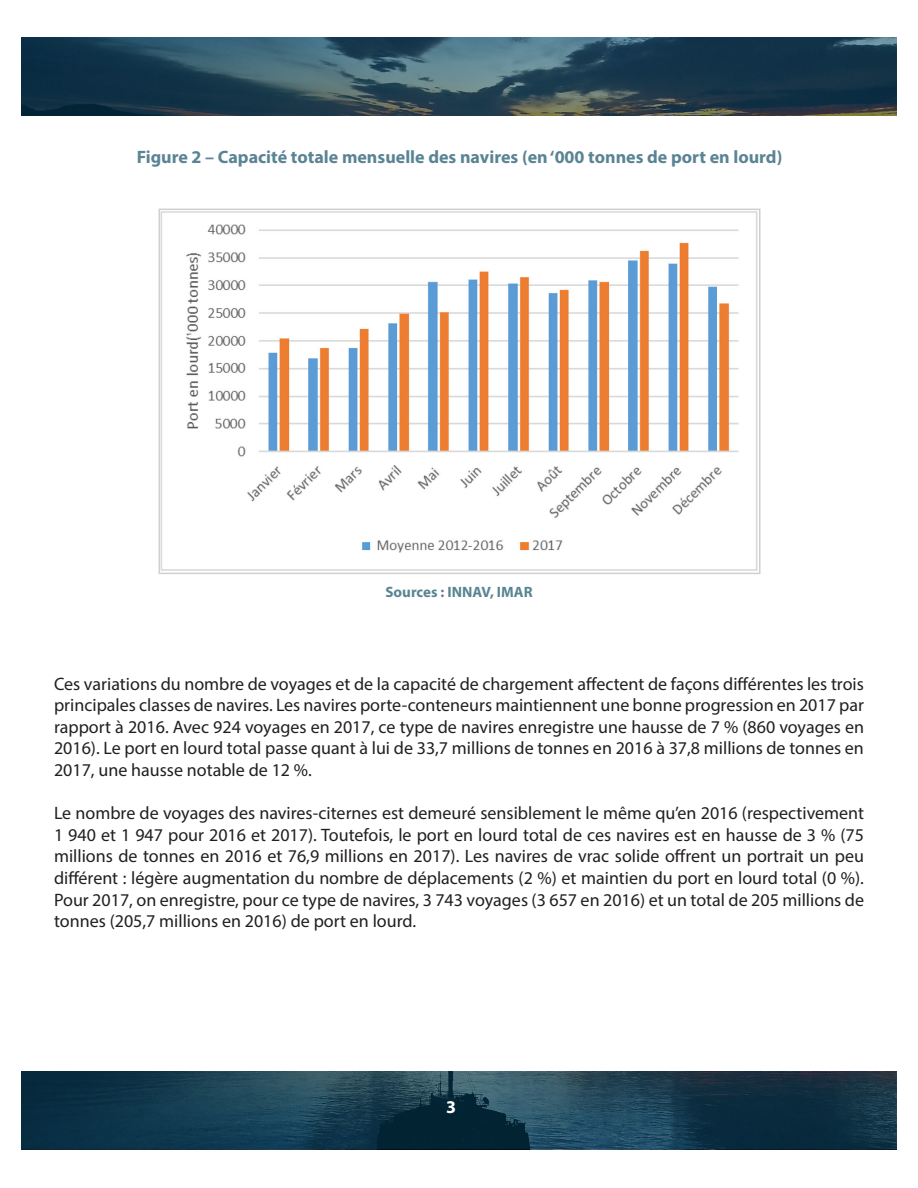
<style>
.page{position:relative;width:918px;height:1188px;background:#fff}
.page>*{position:absolute;margin:0;border:0;box-sizing:border-box;transform-origin:0 0}
.t1{font:18px/21.6px "Myriad Pro";color:#231f20;text-align:justify}
.t2{font:700 18px "Myriad Pro";color:#5a8494}
.t3{font:700 18px "Myriad Pro";color:#fff}
.t4{font:700 15px "Myriad Pro";color:#5a8494}
</style>
<div class="page">
<img style="left:22px;top:1071px;width:874px;height:78px">
<img style="left:22px;top:38px;width:874px;height:78px">
<img style="left:162px;top:212px;width:596px;height:359px">
<div style="left:159px;top:209px;width:602px;height:365px;border:2px solid #cfd0d2"></div>
<p class="t2" style="left:137px;top:145px;width:647px">Figure 2 – Capacité totale mensuelle des navires (en ‘000 tonnes de port en lourd)</p>
<p class="t4" style="left:385px;top:583px;width:149px">Sources : INNAV, IMAR</p>
<p class="t1" style="left:54px;top:672px;width:812px">Ces variations du nombre de voyages et de la capacité de chargement affectent de façons différentes les trois principales classes de navires. Les navires porte-conteneurs maintiennent une bonne progression en 2017 par rapport à 2016. Avec 924 voyages en 2017, ce type de navires enregistre une hausse de 7 % (860 voyages en 2016). Le port en lourd total passe quant à lui de 33,7 millions de tonnes en 2016 à 37,8 millions de tonnes en 2017, une hausse notable de 12 %.</p>
<p class="t1" style="left:54px;top:802px;width:812px">Le nombre de voyages des navires-citernes est demeuré sensiblement le même qu’en 2016 (respectivement 1 940 et 1 947 pour 2016 et 2017). Toutefois, le port en lourd total de ces navires est en hausse de 3 % (75 millions de tonnes en 2016 et 76,9 millions en 2017). Les navires de vrac solide offrent un portrait un peu différent : légère augmentation du nombre de déplacements (2 %) et maintien du port en lourd total (0 %).<br>Pour 2017, on enregistre, pour ce type de navires, 3 743 voyages (3 657 en 2016) et un total de 205 millions de tonnes (205,7 millions en 2016) de port en lourd.</p>
<p class="t3" style="left:446px;top:1096px;width:11px">3</p>
</div>
